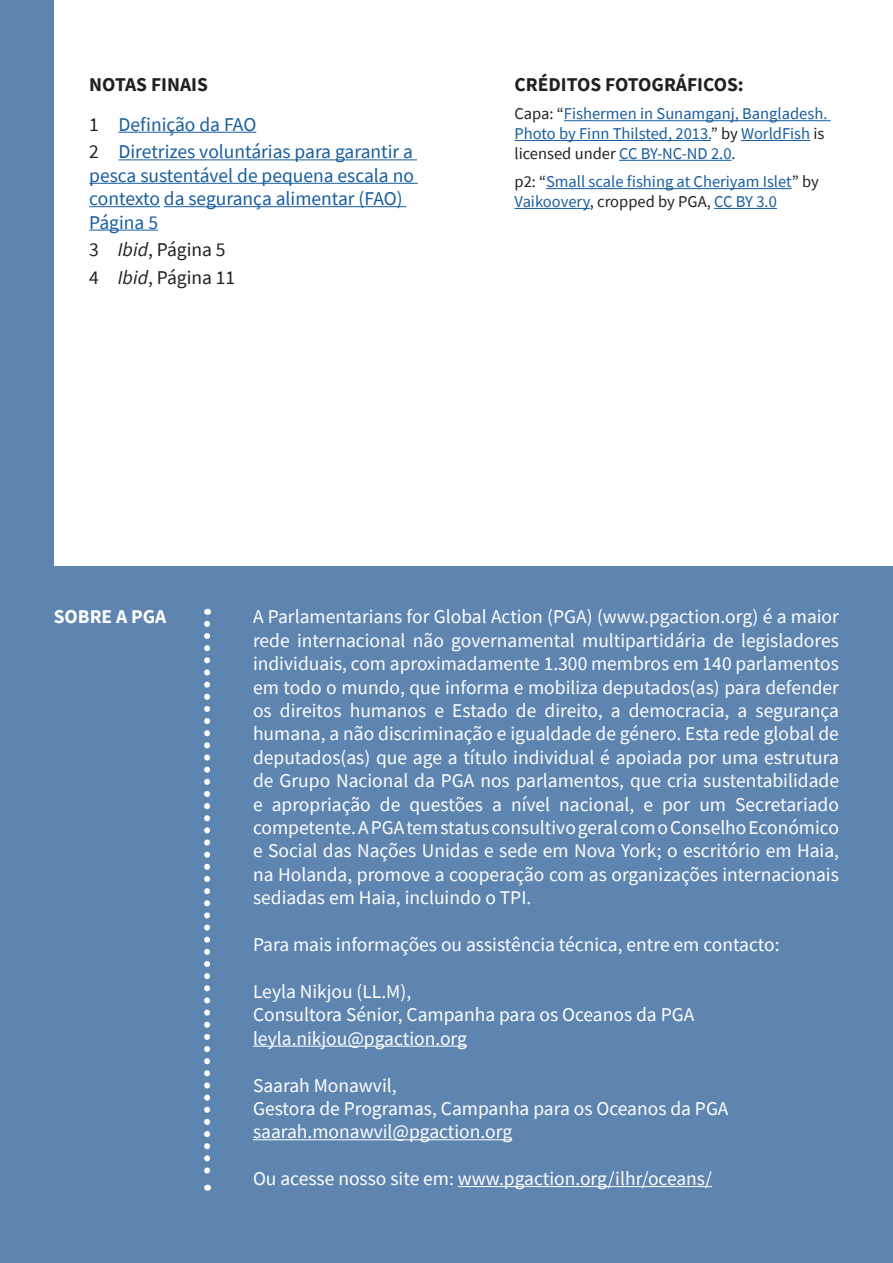
<style>
.page{position:relative;width:893px;height:1263px;background:#fff}
.page>*{position:absolute;margin:0;border:0;box-sizing:border-box;transform-origin:0 0}
.t1{font:19.5px/23.4px "Source Sans Pro";color:#fff;text-align:justify}
.t2{font:19.5px/23.4px "Source Sans Pro";color:#175d9e}
.t3{font:700 19.5px "Source Sans Pro";color:#231f20}
.t4{font:19.5px "Source Sans Pro";color:#231f20}
.t5{font:700 19.5px "Source Sans Pro";color:#fff}
.Footnotes{font:16.5px/19.8px "Source Sans Pro";color:#175d9e}
.s1{color:#231f20}
.s2{font-style:italic}
</style>
<div class="page">
<hr style="left:118px;top:132px;width:138px;height:1px;background:#175d9e">
<hr style="left:118px;top:159px;width:299px;height:1px;background:#175d9e">
<hr style="left:89px;top:183px;width:329px;height:1px;background:#175d9e">
<hr style="left:89px;top:206px;width:71px;height:1px;background:#175d9e">
<hr style="left:164px;top:206px;width:242px;height:1px;background:#175d9e">
<hr style="left:89px;top:230px;width:69px;height:1px;background:#175d9e">
<div style="left:0;top:567px;width:893px;height:696px;background:#5e85b0"></div>
<hr style="left:253px;top:1046px;width:214px;height:1px;background:#fff">
<hr style="left:253px;top:1139px;width:259px;height:1px;background:#fff">
<hr style="left:458px;top:1186px;width:254px;height:1px;background:#fff">
<svg style="left:204px;top:624px;width:6px;height:567px"></svg>
<div style="left:0;top:0;width:53px;height:1263px;background:#5e85b0"></div>
<hr style="left:564px;top:120px;width:267px;height:1px;background:#175d9e">
<hr style="left:514px;top:140px;width:197px;height:1px;background:#175d9e">
<hr style="left:741px;top:140px;width:69px;height:1px;background:#175d9e">
<hr style="left:619px;top:160px;width:113px;height:1px;background:#175d9e">
<hr style="left:546px;top:188px;width:246px;height:1px;background:#175d9e">
<hr style="left:514px;top:208px;width:76px;height:1px;background:#175d9e">
<hr style="left:714px;top:208px;width:63px;height:1px;background:#175d9e">
<p class="t3" style="left:89px;top:71px;width:120px">NOTAS FINAIS</p>
<p class="t2" style="left:89px;top:112px;width:168px"><span class="s1">1</span> Definição da FAO</p>
<p class="t2" style="left:89px;top:140px;width:326px"><span class="s1">2</span> Diretrizes voluntárias para garantir a pesca sustentável de pequena escala no contexto da segurança alimentar (FAO)<br>Página 5</p>
<p class="t4" style="left:89px;top:237px;width:138px">3 <span class="s2">Ibid</span>, Página 5</p>
<p class="t4" style="left:89px;top:265px;width:148px">4 <span class="s2">Ibid</span>, Página 11</p>
<p class="t3" style="left:514px;top:71px;width:231px">CRÉDITOS FOTOGRÁFICOS:</p>
<p class="Footnotes" style="left:514px;top:104px;width:314px"><span class="s1">Capa: “</span>Fishermen in Sunamganj, Bangladesh.<br>Photo by Finn Thilsted, 2013.<span class="s1">” by</span> WorldFish <span class="s1">is licensed under</span> CC BY-NC-ND 2.0<span class="s1">.</span></p>
<p class="Footnotes" style="left:514px;top:172px;width:306px"><span class="s1">p2: “</span>Small scale fishing at Cheriyam Islet<span class="s1">” by<br></span>Vaikoovery<span class="s1">, cropped by PGA,</span> CC BY 3.0</p>
<p class="t5" style="left:54px;top:604px;width:114px">SOBRE A PGA</p>
<p class="t1" style="left:253px;top:605px;width:587px">A Parlamentarians for Global Action (PGA) (www.pgaction.org) é a maior rede internacional não governamental multipartidária de legisladores individuais, com aproximadamente 1.300 membros em 140 parlamentos em todo o mundo, que informa e mobiliza deputados(as) para defender os direitos humanos e Estado de direito, a democracia, a segurança humana, a não discriminação e igualdade de género. Esta rede global de deputados(as) que age a título individual é apoiada por uma estrutura de Grupo Nacional da PGA nos parlamentos, que cria sustentabilidade e apropriação de questões a nível nacional, e por um Secretariado competente. A PGA tem status consultivo geral com o Conselho Económico e Social das Nações Unidas e sede em Nova York; o escritório em Haia, na Holanda, promove a cooperação com as organizações internacionais sediadas em Haia, incluindo o TPI.</p>
<p class="t1" style="left:253px;top:933px;width:528px">Para mais informações ou assistência técnica, entre em contacto:</p>
<p class="t1" style="left:253px;top:979px;width:160px">Leyla Nikjou (LL.M),</p>
<p class="t1" style="left:253px;top:1003px;width:443px">Consultora Sénior, Campanha para os Oceanos da PGA</p>
<p class="t1" style="left:253px;top:1026px;width:216px">leyla.nikjou@pgaction.org</p>
<p class="t1" style="left:253px;top:1073px;width:145px">Saarah Monawvil,</p>
<p class="t1" style="left:253px;top:1096px;width:477px">Gestora de Programas, Campanha para os Oceanos da PGA</p>
<p class="t1" style="left:253px;top:1120px;width:261px">saarah.monawvil@pgaction.org</p>
<p class="t1" style="left:253px;top:1167px;width:460px">Ou acesse nosso site em: www.pgaction.org/ilhr/oceans/</p>
</div>
